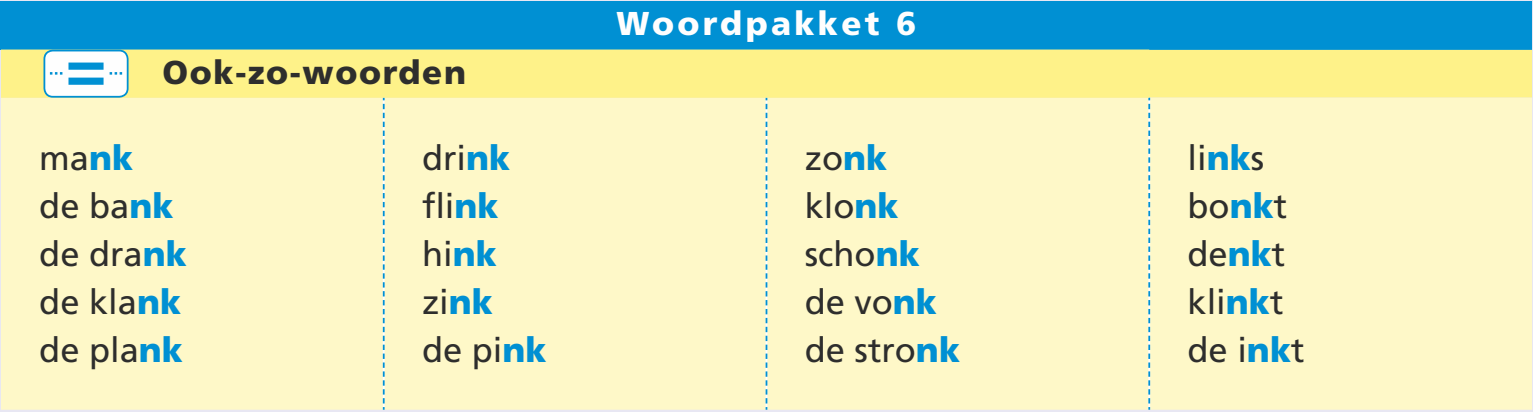
<style>
.page{position:relative;width:1533px;height:412px;background:#fff}
.page>*{position:absolute;margin:0;border:0;box-sizing:border-box;transform-origin:0 0}
.t1{font:34.5px/48px "Frutiger LT Std";color:#2e2e2d}
.t2{font:900 33px "Frutiger LT Std";letter-spacing:.05em;color:#2e2e2d}
.t3{font:900 33px "Frutiger LT Std";letter-spacing:.1em;color:#fefefe}
.s1{font-weight:900;color:#0090d3}
</style>
<div class="page">
<div style="left:1149px;top:50px;width:383px;height:48px;background:#fef289"></div>
<div style="left:1px;top:98px;width:1531px;height:312px;background:#fef8c8"></div>
<svg style="left:1148px;top:98px;width:2px;height:312px"></svg>
<svg style="left:383px;top:98px;width:2px;height:312px"></svg>
<svg style="left:765px;top:98px;width:2px;height:312px"></svg>
<div style="left:1px;top:2px;width:1531px;height:48px;background:#0090d3"></div>
<div style="left:1px;top:50px;width:1148px;height:48px;background:#fef289"></div>
<div style="left:44px;top:51px;width:84px;height:46px;background:#fefefe;border-radius:9px"></div>
<div style="left:43px;top:50px;width:86px;height:48px;border:2px solid #0090d3;border-radius:9px"></div>
<svg style="left:50px;top:72px;width:12px;height:3px"></svg>
<div style="left:68px;top:63px;width:36px;height:7px;background:#0090d3"></div>
<div style="left:68px;top:78px;width:36px;height:7px;background:#0090d3"></div>
<svg style="left:110px;top:72px;width:12px;height:3px"></svg>
<p class="t2" style="left:163px;top:53px;width:305px">Ook-zo-woorden</p>
<p class="t3" style="left:616px;top:4px;width:301px">Woordpakket 6</p>
<p class="t1" style="left:39px;top:134px;width:149px">ma<span class="s1">nk<br></span>de ba<span class="s1">nk </span>de dra<span class="s1">nk </span>de kla<span class="s1">nk </span>de pla<span class="s1">nk</span></p>
<p class="t1" style="left:422px;top:134px;width:126px">dri<span class="s1">nk </span>fli<span class="s1">nk </span>hi<span class="s1">nk </span>zi<span class="s1">nk<br></span>de pi<span class="s1">nk</span></p>
<p class="t1" style="left:805px;top:134px;width:157px">zo<span class="s1">nk </span>klo<span class="s1">nk </span>scho<span class="s1">nk </span>de vo<span class="s1">nk </span>de stro<span class="s1">nk</span></p>
<p class="t1" style="left:1187px;top:134px;width:118px">li<span class="s1">nk</span>s bo<span class="s1">nk</span>t de<span class="s1">nk</span>t kli<span class="s1">nk</span>t de i<span class="s1">nk</span>t</p>
</div>
